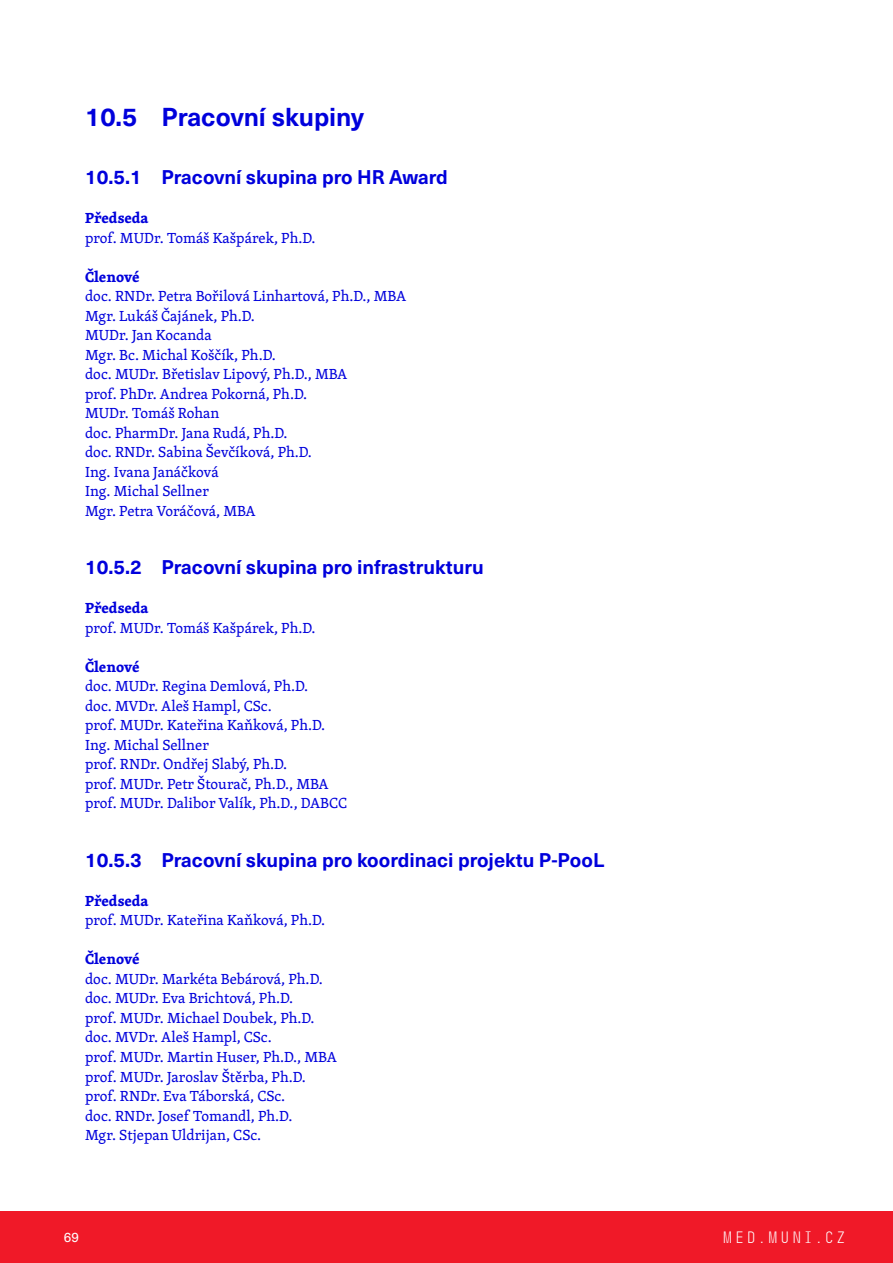
<style>
.page{position:relative;width:893px;height:1263px;background:#fff}
.page>*{position:absolute;margin:0;border:0;box-sizing:border-box;transform-origin:0 0}
.t1{font:700 25.5px "Neue Haas Unica Pro";color:#0000dc}
.t2{font:700 19.5px "Neue Haas Unica Pro";color:#0000dc}
.t3{font:16.5px "Muni";letter-spacing:.015em;color:#fff}
.TEXT-LEFT-bez_odsaze{font:15px "Skolar Latin Pro";color:#0000dc}
.TEXT{font:15px "Skolar Latin Pro";color:#0000dc}
.TEXT-BOLD-left-bez_o{font:700 15px "Skolar Latin Pro";color:#0000dc}
.t4{font:13.5px "Neue Haas Unica Pro";color:#fff}
</style>
<div class="page">
<div style="left:0;top:1211px;width:893px;height:52px;background:#f01928"></div>
<p class="t1" style="left:85px;top:101px;width:280px">10.5 Pracovní skupiny</p>
<p class="t2" style="left:85px;top:165px;width:364px">10.5.1 Pracovní skupina pro HR Award</p>
<p class="TEXT-BOLD-left-bez_o" style="left:85px;top:206px;width:65px">Předseda</p>
<p class="TEXT" style="left:85px;top:227px;width:232px">prof. MUDr. Tomáš Kašpárek, Ph.D.</p>
<p class="TEXT-BOLD-left-bez_o" style="left:85px;top:265px;width:56px">Členové</p>
<p class="TEXT-LEFT-bez_odsaze" style="left:85px;top:285px;width:323px">doc. RNDr. Petra Bořilová Linhartová, Ph.D., MBA</p>
<p class="TEXT-LEFT-bez_odsaze" style="left:85px;top:305px;width:171px">Mgr. Lukáš Čajánek, Ph.D.</p>
<p class="TEXT-LEFT-bez_odsaze" style="left:85px;top:324px;width:128px">MUDr. Jan Kocanda</p>
<p class="TEXT-LEFT-bez_odsaze" style="left:85px;top:344px;width:192px">Mgr. Bc. Michal Koščík, Ph.D.</p>
<p class="TEXT-LEFT-bez_odsaze" style="left:85px;top:363px;width:264px">doc. MUDr. Břetislav Lipový, Ph.D., MBA</p>
<p class="TEXT-LEFT-bez_odsaze" style="left:85px;top:383px;width:224px">prof. PhDr. Andrea Pokorná, Ph.D.</p>
<p class="TEXT-LEFT-bez_odsaze" style="left:85px;top:402px;width:136px">MUDr. Tomáš Rohan</p>
<p class="TEXT-LEFT-bez_odsaze" style="left:85px;top:422px;width:204px">doc. PharmDr. Jana Rudá, Ph.D.</p>
<p class="TEXT-LEFT-bez_odsaze" style="left:85px;top:441px;width:228px">doc. RNDr. Sabina Ševčíková, Ph.D.</p>
<p class="TEXT-LEFT-bez_odsaze" style="left:85px;top:461px;width:135px">Ing. Ivana Janáčková</p>
<p class="TEXT-LEFT-bez_odsaze" style="left:85px;top:480px;width:125px">Ing. Michal Sellner</p>
<p class="TEXT-LEFT-bez_odsaze" style="left:85px;top:500px;width:172px">Mgr. Petra Voráčová, MBA</p>
<p class="t2" style="left:85px;top:555px;width:400px">10.5.2 Pracovní skupina pro infrastrukturu</p>
<p class="TEXT-BOLD-left-bez_o" style="left:85px;top:596px;width:65px">Předseda</p>
<p class="TEXT" style="left:85px;top:617px;width:232px">prof. MUDr. Tomáš Kašpárek, Ph.D.</p>
<p class="TEXT-BOLD-left-bez_o" style="left:85px;top:655px;width:56px">Členové</p>
<p class="TEXT-LEFT-bez_odsaze" style="left:85px;top:675px;width:225px">doc. MUDr. Regina Demlová, Ph.D.</p>
<p class="TEXT-LEFT-bez_odsaze" style="left:85px;top:695px;width:188px">doc. MVDr. Aleš Hampl, CSc.</p>
<p class="TEXT-LEFT-bez_odsaze" style="left:85px;top:714px;width:242px">prof. MUDr. Kateřina Kaňková, Ph.D.</p>
<p class="TEXT-LEFT-bez_odsaze" style="left:85px;top:734px;width:125px">Ing. Michal Sellner</p>
<p class="TEXT-LEFT-bez_odsaze" style="left:85px;top:753px;width:204px">prof. RNDr. Ondřej Slabý, Ph.D.</p>
<p class="TEXT-LEFT-bez_odsaze" style="left:85px;top:773px;width:245px">prof. MUDr. Petr Štourač, Ph.D., MBA</p>
<p class="TEXT-LEFT-bez_odsaze" style="left:85px;top:792px;width:264px">prof. MUDr. Dalibor Valík, Ph.D., DABCC</p>
<p class="t2" style="left:85px;top:848px;width:521px">10.5.3 Pracovní skupina pro koordinaci projektu P-PooL</p>
<p class="TEXT-BOLD-left-bez_o" style="left:85px;top:889px;width:65px">Předseda</p>
<p class="TEXT" style="left:85px;top:909px;width:242px">prof. MUDr. Kateřina Kaňková, Ph.D.</p>
<p class="TEXT-BOLD-left-bez_o" style="left:85px;top:947px;width:56px">Členové</p>
<p class="TEXT-LEFT-bez_odsaze" style="left:85px;top:968px;width:239px">doc. MUDr. Markéta Bebárová, Ph.D.</p>
<p class="TEXT-LEFT-bez_odsaze" style="left:85px;top:987px;width:210px">doc. MUDr. Eva Brichtová, Ph.D.</p>
<p class="TEXT-LEFT-bez_odsaze" style="left:85px;top:1007px;width:231px">prof. MUDr. Michael Doubek, Ph.D.</p>
<p class="TEXT-LEFT-bez_odsaze" style="left:85px;top:1026px;width:188px">doc. MVDr. Aleš Hampl, CSc.</p>
<p class="TEXT-LEFT-bez_odsaze" style="left:85px;top:1046px;width:253px">prof. MUDr. Martin Huser, Ph.D., MBA</p>
<p class="TEXT-LEFT-bez_odsaze" style="left:85px;top:1065px;width:222px">prof. MUDr. Jaroslav Štěrba, Ph.D.</p>
<p class="TEXT-LEFT-bez_odsaze" style="left:85px;top:1085px;width:202px">prof. RNDr. Eva Táborská, CSc.</p>
<p class="TEXT-LEFT-bez_odsaze" style="left:85px;top:1104px;width:209px">doc. RNDr. Josef Tomandl, Ph.D.</p>
<p class="TEXT-LEFT-bez_odsaze" style="left:85px;top:1124px;width:178px">Mgr. Stjepan Uldrijan, CSc.</p>
<p class="t4" style="left:64px;top:1229px;width:17px">69</p>
<p class="t3" style="left:722px;top:1229px;width:126px">MED.MUNI.CZ</p>
</div>
